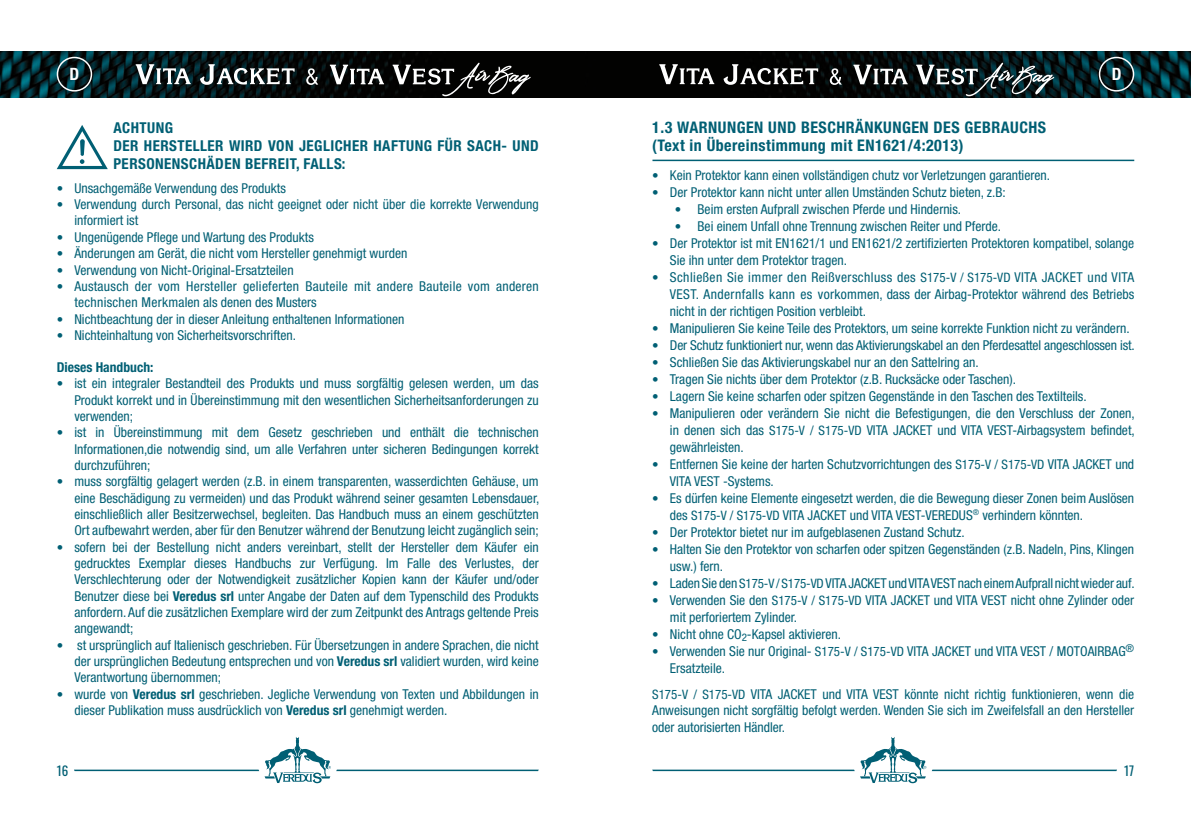
<style>
.page{position:relative;width:1191px;height:840px;background:#fff}
.page>*{position:absolute;margin:0;border:0;box-sizing:border-box;transform-origin:0 0}
.t1{font:700 condensed 17px "Helvetica Neue LT Std";color:#fff}
.t2{font:700 condensed 16px "Helvetica Neue LT Std";letter-spacing:.03em;color:#005f74}
.t3{font:700 condensed 15px/18px "Helvetica Neue LT Std";letter-spacing:.03em;color:#005f74}
.t4{font:condensed 13.6px/16.4px "Helvetica Neue LT Std";color:#005f74}
.t5{font:condensed 13.6px/16.4px "Helvetica Neue LT Std";letter-spacing:.02em;color:#005f74}
.t6{font:700 condensed 13.6px "Helvetica Neue LT Std";color:#005f74}
.t7{font:13px "Oswald";color:#005f74}
.s1{font-size:13px}
.s2{font-weight:700}
.s3{color:#fff}
</style>
<div class="page">
<img style="left:0;top:52px;width:585px;height:45px">
<img style="left:585px;top:52px;width:606px;height:45px">
<div style="left:57px;top:57px;width:35px;height:34px;border:2px solid #fff;border-radius:50%"></div>
<div style="left:1098px;top:57px;width:36px;height:34px;border:2px solid #fff;border-radius:50%"></div>
<svg style="left:860px;top:737px;width:66px;height:45px"></svg>
<hr style="left:652px;top:769px;width:202px;height:1px;background:#005f74">
<svg style="left:264px;top:737px;width:67px;height:45px"></svg>
<hr style="left:336px;top:769px;width:202px;height:1px;background:#005f74">
<hr style="left:74px;top:769px;width:185px;height:1px;background:#005f74">
<hr style="left:932px;top:769px;width:184px;height:1px;background:#005f74">
<svg style="left:136px;top:64px;width:55px;height:20px"></svg>
<svg style="left:200px;top:64px;width:95px;height:21px"></svg>
<svg style="left:330px;top:65px;width:54px;height:19px"></svg>
<svg style="left:393px;top:63px;width:137px;height:33px;background:#343434"></svg>
<svg style="left:306px;top:68px;width:12px;height:17px"></svg>
<svg style="left:659px;top:64px;width:55px;height:20px"></svg>
<svg style="left:723px;top:64px;width:95px;height:21px"></svg>
<svg style="left:853px;top:65px;width:54px;height:19px"></svg>
<svg style="left:916px;top:63px;width:138px;height:33px;background:#364345"></svg>
<svg style="left:829px;top:68px;width:13px;height:17px"></svg>
<svg style="left:57px;top:125px;width:51px;height:44px"></svg>
<hr style="left:652px;top:159px;width:482px;height:2px;background:#005f74">
<p class="t1" style="left:70px;top:63px;width:11px">D</p>
<p class="t1" style="left:1111px;top:63px;width:11px">D</p>
<p class="t3" style="left:113px;top:118px;width:61px">ACHTUNG</p>
<p class="t3" style="left:113px;top:136px;width:427px">DER HERSTELLER WIRD VON JEGLICHER HAFTUNG FÜR SACH- UND<br>PERSONENSCHÄDEN BEFREIT, FALLS:</p>
<p class="t4" style="left:57px;top:180px;width:231px"><span class="s1">•</span> Unsachgemäße Verwendung des Produkts</p>
<p class="t4" style="left:74px;top:196px;width:466px;text-indent:-18px"><span class="s1">•</span> Verwendung durch Personal, das nicht geeignet oder nicht über die korrekte Verwendung informiert ist</p>
<p class="t4" style="left:57px;top:228px;width:259px"><span class="s1">•</span> Ungenügende Pflege und Wartung des Produkts</p>
<p class="t4" style="left:57px;top:245px;width:352px"><span class="s1">•</span> Änderungen am Gerät, die nicht vom Hersteller genehmigt wurden</p>
<p class="t4" style="left:57px;top:261px;width:238px"><span class="s1">•</span> Verwendung von Nicht-Original-Ersatzteilen</p>
<p class="t5" style="left:74px;top:277px;width:466px;text-indent:-18px"><span class="s1">•</span> Austausch der vom Hersteller gelieferten Bauteile mit andere Bauteile vom anderen technischen Merkmalen als denen des Musters</p>
<p class="t4" style="left:57px;top:310px;width:349px"><span class="s1">•</span> Nichtbeachtung der in dieser Anleitung enthaltenen Informationen</p>
<p class="t4" style="left:57px;top:326px;width:241px"><span class="s1">•</span> Nichteinhaltung von Sicherheitsvorschriften.</p>
<p class="t6" style="left:57px;top:358px;width:98px">Dieses Handbuch:</p>
<p class="t4" style="left:74px;top:375px;width:466px;text-align:justify;text-indent:-18px"><span class="s1">•</span> ist ein integraler Bestandteil des Produkts und muss sorgfältig gelesen werden, um das Produkt korrekt und in Übereinstimmung mit den wesentlichen Sicherheitsanforderungen zu verwenden;</p>
<p class="t4" style="left:74px;top:424px;width:466px;text-align:justify;text-indent:-18px"><span class="s1">•</span> ist in Übereinstimmung mit dem Gesetz geschrieben und enthält die technischen Informationen,die notwendig sind, um alle Verfahren unter sicheren Bedingungen korrekt durchzuführen;</p>
<p class="t4" style="left:74px;top:473px;width:466px;text-align:justify;text-indent:-18px"><span class="s1">•</span> muss sorgfältig gelagert werden (z.B. in einem transparenten, wasserdichten Gehäuse, um eine Beschädigung zu vermeiden) und das Produkt während seiner gesamten Lebensdauer, einschließlich aller Besitzerwechsel, begleiten. Das Handbuch muss an einem geschützten Ort aufbewahrt werden, aber für den Benutzer während der Benutzung leicht zugänglich sein;</p>
<p class="t4" style="left:74px;top:538px;width:466px;text-align:justify;text-indent:-18px"><span class="s1">•</span> sofern bei der Bestellung nicht anders vereinbart, stellt der Hersteller dem Käufer ein gedrucktes Exemplar dieses Handbuchs zur Verfügung. Im Falle des Verlustes, der Verschlechterung oder der Notwendigkeit zusätzlicher Kopien kann der Käufer und/oder Benutzer diese bei <span class="s2">Veredus srl</span> unter Angabe der Daten auf dem Typenschild des Produkts anfordern. Auf die zusätzlichen Exemplare wird der zum Zeitpunkt des Antrags geltende Preis angewandt;</p>
<p class="t4" style="left:74px;top:636px;width:466px;text-align:justify;text-indent:-18px"><span class="s1">•</span> <span class="s3">i</span>st ursprünglich auf Italienisch geschrieben. Für Übersetzungen in andere Sprachen, die nicht der ursprünglichen Bedeutung entsprechen und von <span class="s2">Veredus srl</span> validiert wurden, wird keine Verantwortung übernommen;</p>
<p class="t4" style="left:74px;top:685px;width:466px;text-indent:-18px"><span class="s1">•</span> wurde von <span class="s2">Veredus srl</span> geschrieben. Jegliche Verwendung von Texten und Abbildungen in dieser Publikation muss ausdrücklich von <span class="s2">Veredus srl</span> genehmigt werden.</p>
<p class="t2" style="left:652px;top:118px;width:395px">1.3 WARNUNGEN UND BESCHRÄNKUNGEN DES GEBRAUCHS</p>
<p class="t2" style="left:652px;top:136px;width:313px">(Text in Übereinstimmung mit EN1621/4:2013)</p>
<p class="t4" style="left:652px;top:166px;width:399px"><span class="s1">•</span> Kein Protektor kann einen vollständigen chutz vor Verletzungen garantieren.</p>
<p class="t4" style="left:652px;top:183px;width:355px"><span class="s1">•</span> Der Protektor kann nicht unter allen Umständen Schutz bieten, z.B:</p>
<p class="t4" style="left:675px;top:200px;width:288px"><span class="s1">•</span> Beim ersten Aufprall zwischen Pferde und Hindernis.</p>
<p class="t4" style="left:675px;top:217px;width:328px"><span class="s1">•</span> Bei einem Unfall ohne Trennung zwischen Reiter und Pferde.</p>
<p class="t4" style="left:670px;top:234px;width:466px;line-height:17px;text-indent:-18px"><span class="s1">•</span> Der Protektor ist mit EN1621/1 und EN1621/2 zertifizierten Protektoren kompatibel, solange<br>Sie ihn unter dem Protektor tragen.</p>
<p class="t4" style="left:670px;top:268px;width:466px;line-height:17px;text-align:justify;text-indent:-18px"><span class="s1">•</span> Schließen Sie immer den Reißverschluss des <span class="s1">S175-V / S175-VD</span> VITA JACKET und VITA VEST. Andernfalls kann es vorkommen, dass der Airbag-Protektor während des Betriebs nicht in der richtigen Position verbleibt.</p>
<p class="t4" style="left:652px;top:319px;width:479px"><span class="s1">•</span> Manipulieren Sie keine Teile des Protektors, um seine korrekte Funktion nicht zu verändern.</p>
<p class="t4" style="left:652px;top:336px;width:484px"><span class="s1">•</span> Der Schutz funktioniert nur, wenn das Aktivierungskabel an den Pferdesattel angeschlossen ist.</p>
<p class="t4" style="left:652px;top:353px;width:328px"><span class="s1">•</span> Schließen Sie das Aktivierungskabel nur an den Sattelring an.</p>
<p class="t4" style="left:652px;top:370px;width:365px"><span class="s1">•</span> Tragen Sie nichts über dem Protektor (z.B. Rucksäcke oder Taschen).</p>
<p class="t4" style="left:652px;top:387px;width:436px"><span class="s1">•</span> Lagern Sie keine scharfen oder spitzen Gegenstände in den Taschen des Textilteils.</p>
<p class="t4" style="left:670px;top:404px;width:466px;line-height:17px;text-align:justify;text-indent:-18px"><span class="s1">•</span> Manipulieren oder verändern Sie nicht die Befestigungen, die den Verschluss der Zonen, in denen sich das <span class="s1">S175-V / S175-VD</span> VITA JACKET und VITA VEST-Airbagsystem befindet, gewährleisten.</p>
<p class="t4" style="left:670px;top:455px;width:466px;line-height:17px;text-indent:-18px"><span class="s1">•</span> Entfernen Sie keine der harten Schutzvorrichtungen des <span class="s1">S175-V / S175-VD</span> VITA JACKET und<br>VITA VEST -Systems.</p>
<p class="t4" style="left:670px;top:489px;width:466px;line-height:17px;text-indent:-18px"><span class="s1">•</span> Es dürfen keine Elemente eingesetzt werden, die die Bewegung dieser Zonen beim Auslösen des <span class="s1">S175-V / S175-VD</span> VITA JACKET und VITA VEST-VEREDUS<sup>®</sup> verhindern könnten.</p>
<p class="t4" style="left:652px;top:523px;width:314px"><span class="s1">•</span> Der Protektor bietet nur im aufgeblasenen Zustand Schutz.</p>
<p class="t4" style="left:670px;top:540px;width:466px;line-height:17px;text-indent:-18px"><span class="s1">•</span> Halten Sie den Protektor von scharfen oder spitzen Gegenständen (z.B. Nadeln, Pins, Klingen usw.) fern.</p>
<p class="t4" style="left:652px;top:574px;width:484px"><span class="s1">•</span> Laden Sie den <span class="s1">S175-V / S175-VD</span> VITA JACKET und VITA VEST nach einem Aufprall nicht wieder auf.</p>
<p class="t4" style="left:670px;top:591px;width:466px;line-height:17px;text-indent:-18px"><span class="s1">•</span> Verwenden Sie den <span class="s1">S175-V / S175-VD</span> VITA JACKET und VITA VEST nicht ohne Zylinder oder mit perforiertem Zylinder.</p>
<p class="t4" style="left:652px;top:625px;width:190px"><span class="s1">•</span> Nicht ohne CO<sub>2</sub>-Kapsel aktivieren.</p>
<p class="t4" style="left:670px;top:642px;width:466px;line-height:17px;text-indent:-18px"><span class="s1">•</span> Verwenden Sie nur Original- <span class="s1">S175-V / S175-VD</span> VITA JACKET und VITA VEST / MOTOAIRBAG<sup>®<br></sup>Ersatzteile.</p>
<p class="t4" style="left:652px;top:685px;width:483px;text-align:justify"><span class="s1">S175-V / S175-VD</span> VITA JACKET und VITA VEST könnte nicht richtig funktionieren, wenn die Anweisungen nicht sorgfältig befolgt werden. Wenden Sie sich im Zweifelsfall an den Hersteller oder autorisierten Händler.</p>
<p class="t7" style="left:57px;top:758px;width:13px">16</p>
<p class="t7" style="left:1124px;top:758px;width:12px">17</p>
</div>
